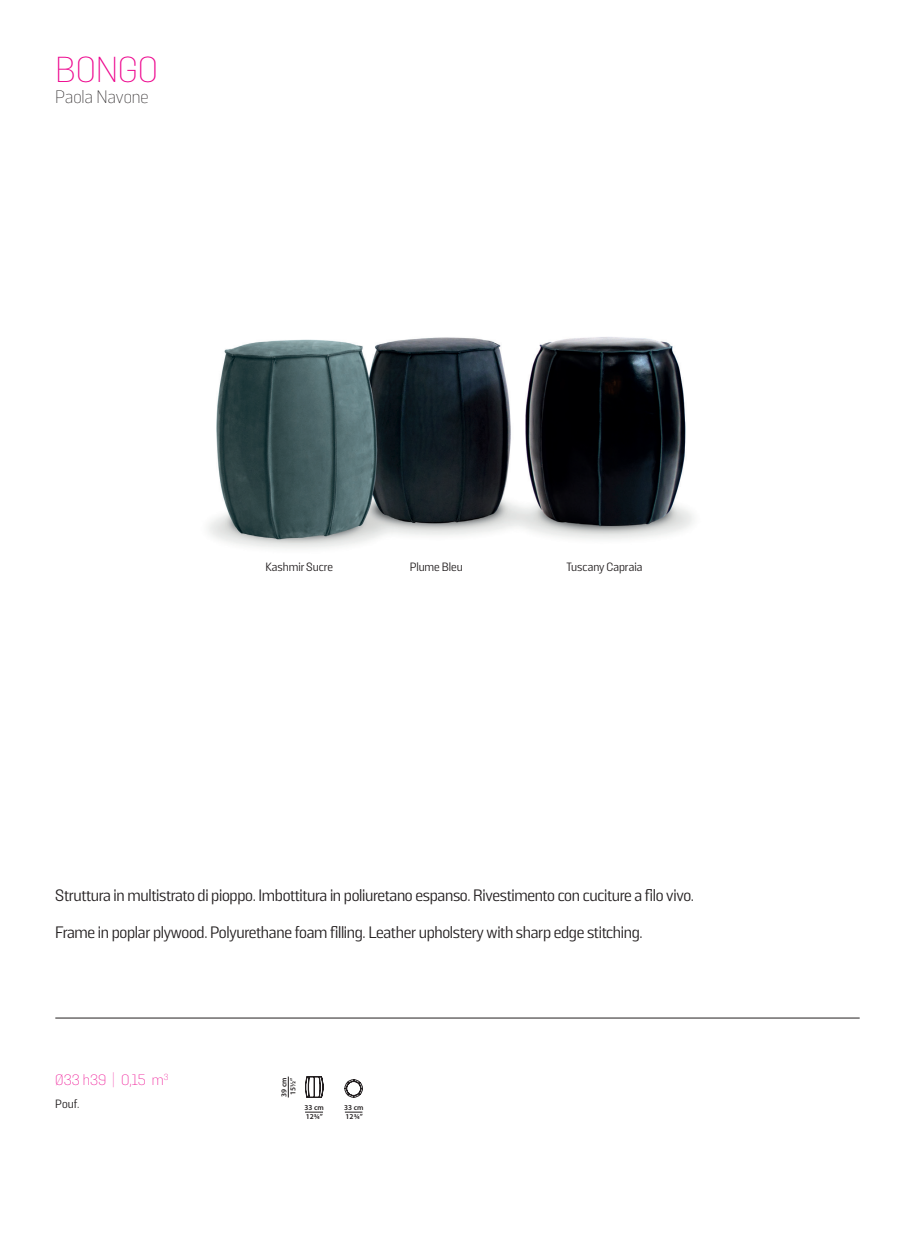
<style>
.page{position:relative;width:915px;height:1234px;background:#fff}
.page>*{position:absolute;margin:0;border:0;box-sizing:border-box;transform-origin:0 0}
.t1{font:200 36px "Solido";letter-spacing:-.005em;color:#ed028c}
.t2{font:200 18px "Solido";letter-spacing:-.005em;color:#231f20}
.t3{font:16.5px "Solido";letter-spacing:-.02em;color:#231f20}
.t4{font:200 15px "Solido";color:#ed028c}
.t5{font:12px "Solido";color:#231f20}
.t6{font:600 7.5px/9px "Myriad Pro";color:#231f20}
</style>
<div class="page">
<hr style="left:55px;top:1017px;width:804px;height:1px;background:#231f20">
<svg style="left:305px;top:1076px;width:18px;height:21px"></svg>
<svg style="left:305px;top:1111px;width:18px;height:1px"></svg>
<svg style="left:288px;top:1076px;width:1px;height:21px"></svg>
<svg style="left:345px;top:1111px;width:17px;height:1px"></svg>
<svg style="left:344px;top:1079px;width:18px;height:18px"></svg>
<img style="left:208px;top:337px;width:486px;height:212px">
<p class="t1" style="left:55px;top:49px;width:104px">BONGO</p>
<p class="t2" style="left:55px;top:86px;width:95px">Paola Navone</p>
<p class="t5" style="left:265px;top:559px;width:69px">Kashmir Sucre</p>
<p class="t5" style="left:409px;top:560px;width:54px">Plume Bleu</p>
<p class="t5" style="left:566px;top:559px;width:77px">Tuscany Capraia</p>
<p class="t3" style="left:55px;top:885px;width:640px">Struttura in multistrato di pioppo. Imbottitura in poliuretano espanso. Rivestimento con cuciture a filo vivo.</p>
<p class="t3" style="left:55px;top:922px;width:588px">Frame in poplar plywood. Polyurethane foam filling. Leather upholstery with sharp edge stitching.</p>
<p class="t4" style="left:55px;top:1070px;width:115px">Ø33 h39 | 0,15 m<sup>3</sup></p>
<p class="t5" style="left:55px;top:1096px;width:26px">Pouf.</p>
<p class="t6" style="left:279px;top:1096px;width:21px;rotate:-90deg">39 cm<br>15½”</p>
<p class="t6" style="left:304px;top:1102px;width:21px">33 cm<br>12¾”</p>
<p class="t6" style="left:344px;top:1102px;width:21px">33 cm<br>12¾”</p>
</div>
